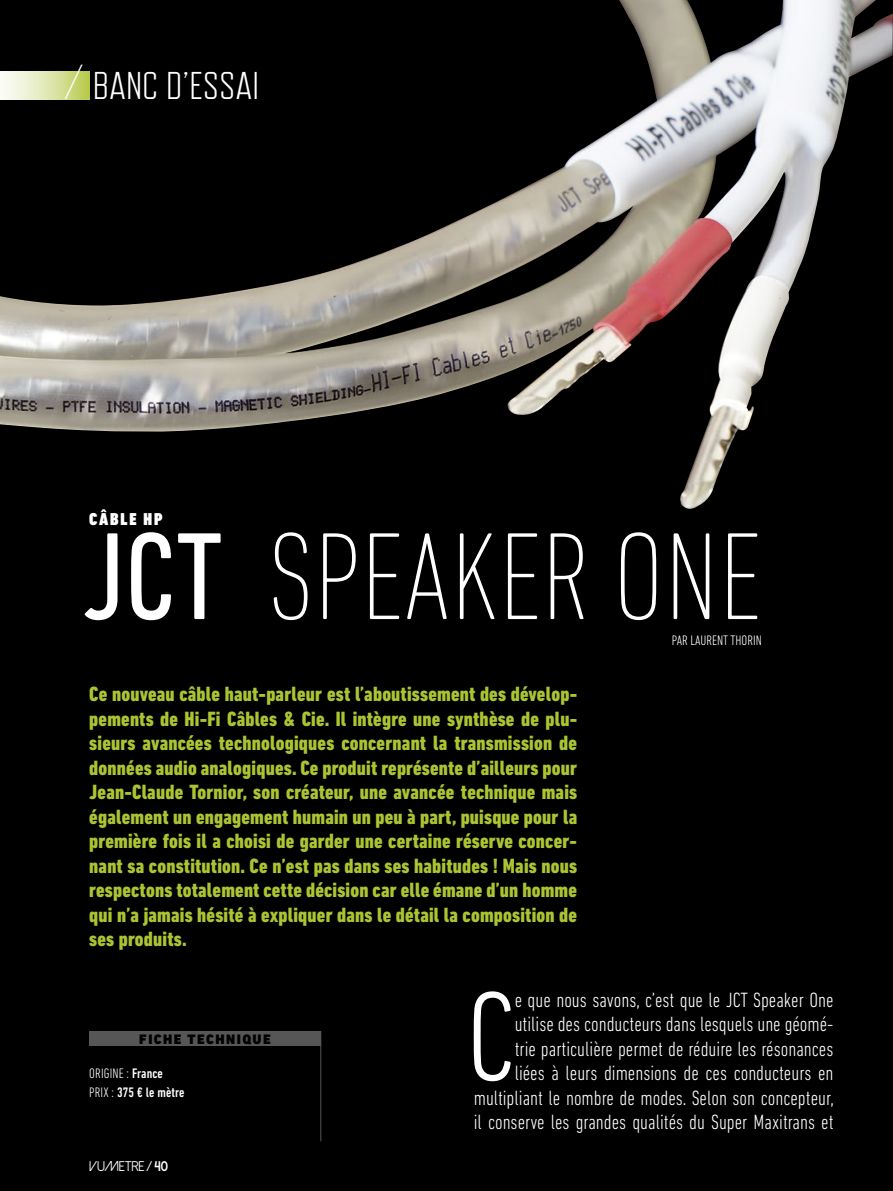
<style>
.page{position:relative;width:893px;height:1191px;background:#000}
.page>*{position:absolute;margin:0;border:0;box-sizing:border-box;transform-origin:0 0}
.t1{font:300 condensed 129.15px "DIN Next LT Pro";color:#fff}
.t2{font:200 condensed 126px "DIN Next LT Pro";color:#fff}
.t3{font:300 38.5px "Refrigerator";color:#fff}
.t4{font:800 condensed 21px/24.5px "DIN Next LT Pro";letter-spacing:.01em;color:#abc432;text-align:justify}
.t5{font:300 condensed 21px/24.5px "DIN Next LT Pro";color:#fff;text-align:right}
.t6{font:900 condensed 17.5px "DIN Next LT Pro";letter-spacing:.1em;color:#fff}
.t7{font:500 condensed 14px/18.9px "DIN Next LT Pro";letter-spacing:.01em;color:#fff}
.t8{font:300 condensed 14px "DIN Next LT Pro";color:#fff}
.t9{font:900 14px "DIN Next LT Pro";letter-spacing:.1em;color:#000}
.t10{font:14px "Dolce Vita";color:#fff}
.s1{font-family:"Dolce Vita";font-size:49px}
.s2{font-weight:400}
.s3{font-weight:300}
.s4{font-weight:800}
</style>
<div class="page">
<img style="left:0;top:0;width:893px;height:509px">
<div style="left:0;top:72px;width:89px;height:27px;background:linear-gradient(to right,#fff,#bdce5a)"></div>
<div style="left:89px;top:1031px;width:232px;height:14px;background:#565656"></div>
<hr style="left:320px;top:1031px;width:1px;height:110px;background:#565656">
<h3 class="t3" style="left:66px;top:65px;width:194px"><span class="s1">/</span> BANC D’ESSAI</h3>
<p class="t6" style="left:89px;top:508px;width:75px">CÂBLE HP</p>
<h2 class="t2" style="left:82px;top:505px;width:681px"><span class="s2">JCT</span> SPEAKER ONE</h2>
<p class="t8" style="left:672px;top:633px;width:92px">PAR LAURENT THORIN</p>
<p class="t4" style="left:89px;top:682px;width:489px">Ce nouveau câble haut-parleur est l’aboutissement des dévelop&shy;pements de Hi-Fi Câbles &amp; Cie. Il intègre une synthèse de plu&shy;sieurs avancées technologiques concernant la transmission de données audio analogiques. Ce produit représente d’ailleurs pour Jean-Claude Tornior, son créateur, une avancée technique mais également un engagement humain un peu à part, puisque pour la première fois il a choisi de garder une certaine réserve concer&shy;nant sa constitution. Ce n’est pas dans ses habitudes ! Mais nous respectons totalement cette décision car elle émane d’un homme qui n’a jamais hésité à expliquer dans le détail la composition de ses produits.</p>
<p class="t9" style="left:139px;top:1030px;width:133px">FICHE TECHNIQUE</p>
<p class="t7" style="left:89px;top:1063px;width:97px"><span class="s3">ORIGINE :</span> France<br><span class="s3">PRIX :</span> 375 € le mètre</p>
<p class="t10" style="left:119px;top:1159px;width:51px">ETRE / <span class="s4">40</span></p>
<p class="t10" style="left:89px;top:1159px;width:17px">VU</p>
<p class="t10" style="left:119px;top:1173px;width:16px;rotate:-180deg">W</p>
<h1 class="t1" style="left:466px;top:963px;width:50px">C</h1>
<p class="t5" style="left:474px;top:987px;width:361px">e que nous savons, c’est que le JCT Speaker One utilise des conducteurs dans lesquels une géomé-<br>trie particulière permet de réduire les résonances<br>liées à leurs dimensions de ces conducteurs en multipliant le nombre de modes. Selon son concepteur, il conserve les grandes qualités du Super Maxitrans et</p>
</div>
